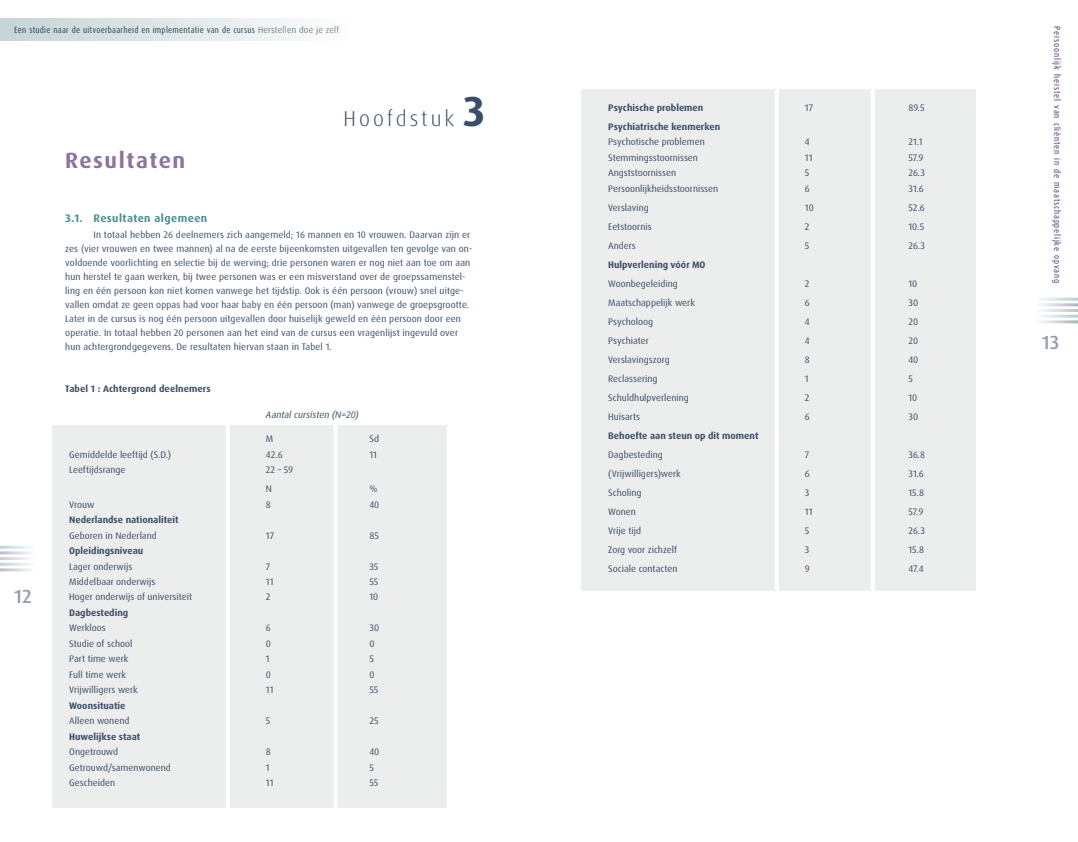
<style>
.page{position:relative;width:1078px;height:842px;background:#fff}
.page>*{position:absolute;margin:0;border:0;box-sizing:border-box;transform-origin:0 0}
.t1{font:700 22px "Dax OT";letter-spacing:.07em;color:#8b769d}
.t2{font:300 21.5px "Dax OT";letter-spacing:.14em;color:#3b4e67}
.t3{font:500 19px "Dax OT";color:#939eb1}
.t4{font:700 11px "Dax OT";letter-spacing:.04em;color:#4b8c94}
.t5{font:9.5px/19px "Dax OT";color:#3b4e67}
.t6{font:700 9.5px/19px "Dax OT";color:#3b4e67}
.t7{font:italic 9.5px "Dax OT";color:#3b4e67}
.t8{font:9px "Dax Condensed";letter-spacing:.03em;color:#394d57}
.t9{font:9px "Dax Condensed";letter-spacing:.09em;color:#5c3d71}
.s1{font-family:"Dax OT";font-weight:300}
.s2{font-weight:700;font-size:42px}
</style>
<div class="page">
<div style="left:0;top:18px;width:355px;height:23px;background:linear-gradient(to right,#c4d4d7,#fefefe)"></div>
<hr style="left:0;top:546px;width:36px;height:3px;background:#4b8c94">
<hr style="left:0;top:551px;width:36px;height:3px;background:#3b4e67">
<hr style="left:0;top:557px;width:36px;height:3px;background:#707172">
<hr style="left:0;top:563px;width:36px;height:3px;background:#4b8c94">
<hr style="left:0;top:568px;width:36px;height:3px;background:#394d57">
<hr style="left:1034px;top:298px;width:43px;height:3px;background:#4b8c94">
<hr style="left:1034px;top:303px;width:43px;height:3px;background:#3b4e67">
<hr style="left:1034px;top:309px;width:43px;height:3px;background:#707172">
<hr style="left:1034px;top:315px;width:43px;height:3px;background:#4b8c94">
<hr style="left:1034px;top:320px;width:43px;height:3px;background:#394d57">
<div style="left:581px;top:89px;width:395px;height:501px;background:#eceded"></div>
<div style="left:52px;top:426px;width:395px;height:382px;background:#eceded"></div>
<hr style="left:226px;top:414px;width:4px;height:411px;background:#fff">
<hr style="left:333px;top:421px;width:4px;height:410px;background:#fff">
<svg style="left:774px;top:89px;width:4px;height:502px;fill:#fff"></svg>
<svg style="left:870px;top:89px;width:4px;height:502px;fill:#fff"></svg>
<p class="t8" style="left:14px;top:25px;width:326px">Een studie naar de uitvoerbaarheid en implementatie van de cursus <span class="s1">Herstellen doe je zelf</span></p>
<h1 class="t1" style="left:65px;top:147px;width:121px">Resultaten</h1>
<h2 class="t2" style="left:343px;top:105px;width:143px">Hoofdstuk <span class="s2">3</span></h2>
<h3 class="t3" style="left:14px;top:584px;width:19px">12</h3>
<p class="t4" style="left:65px;top:211px;width:143px">3.1. Resultaten algemeen</p>
<p class="t5" style="left:65px;top:228px;width:408px;line-height:14px;text-indent:28px">In totaal hebben 26 deelnemers zich aangemeld; 16 mannen en 10 vrouwen. Daarvan zijn er zes (vier vrouwen en twee mannen) al na de eerste bijeenkomsten uitgevallen ten gevolge van on&shy;voldoende voorlichting en selectie bij de werving; drie personen waren er nog niet aan toe om aan hun herstel te gaan werken, bij twee personen was er een misverstand over de groepssamenstel&shy;ling en één persoon kon niet komen vanwege het tijdstip. Ook is één persoon (vrouw) snel uitge&shy;vallen omdat ze geen oppas had voor haar baby en één persoon (man) vanwege de groepsgrootte.<br>Later in de cursus is nog één persoon uitgevallen door huiselijk geweld en één persoon door een operatie. In totaal hebben 20 personen aan het eind van de cursus een vragenlijst ingevuld over hun achtergrondgegevens. De resultaten hiervan staan in Tabel 1.</p>
<p class="t6" style="left:65px;top:380px;width:147px">Tabel 1 : Achtergrond deelnemers</p>
<p class="t7" style="left:266px;top:409px;width:94px">Aantal cursisten (N=20)</p>
<p class="t5" style="left:266px;top:430px;width:9px">M</p>
<p class="t5" style="left:369px;top:430px;width:11px">Sd</p>
<p class="t5" style="left:69px;top:445px;width:103px">Gemiddelde leeftijd (S.D.)</p>
<p class="t5" style="left:266px;top:445px;width:18px">42.6</p>
<p class="t5" style="left:369px;top:445px;width:9px">11</p>
<p class="t5" style="left:69px;top:460px;width:58px">Leeftijdsrange</p>
<p class="t5" style="left:266px;top:460px;width:29px">22 – 59<br>N</p>
<p class="t5" style="left:369px;top:479px;width:10px">%</p>
<p class="t5" style="left:69px;top:495px;width:27px">Vrouw</p>
<p class="t5" style="left:266px;top:495px;width:6px">8</p>
<p class="t5" style="left:369px;top:495px;width:11px">40</p>
<p class="t6" style="left:69px;top:510px;width:111px">Nederlandse nationaliteit</p>
<p class="t5" style="left:69px;top:526px;width:89px">Geboren in Nederland</p>
<p class="t5" style="left:266px;top:526px;width:10px">17</p>
<p class="t5" style="left:369px;top:526px;width:11px">85</p>
<p class="t6" style="left:69px;top:541px;width:76px">Opleidingsniveau</p>
<p class="t5" style="left:69px;top:557px;width:65px">Lager onderwijs</p>
<p class="t5" style="left:266px;top:557px;width:6px">7</p>
<p class="t5" style="left:369px;top:557px;width:10px">35</p>
<p class="t5" style="left:69px;top:572px;width:88px">Middelbaar onderwijs</p>
<p class="t5" style="left:266px;top:572px;width:9px">11</p>
<p class="t5" style="left:369px;top:572px;width:10px">55</p>
<p class="t5" style="left:69px;top:588px;width:124px">Hoger onderwijs of universiteit</p>
<p class="t5" style="left:266px;top:588px;width:6px">2</p>
<p class="t5" style="left:369px;top:588px;width:10px">10</p>
<p class="t6" style="left:69px;top:603px;width:61px">Dagbesteding</p>
<p class="t5" style="left:69px;top:619px;width:38px">Werkloos</p>
<p class="t5" style="left:266px;top:619px;width:6px">6</p>
<p class="t5" style="left:369px;top:619px;width:11px">30</p>
<p class="t5" style="left:69px;top:634px;width:65px">Studie of school</p>
<p class="t5" style="left:266px;top:634px;width:7px">0</p>
<p class="t5" style="left:369px;top:634px;width:7px">0</p>
<p class="t5" style="left:69px;top:650px;width:61px">Part time werk</p>
<p class="t5" style="left:266px;top:650px;width:5px">1</p>
<p class="t5" style="left:369px;top:650px;width:6px">5</p>
<p class="t5" style="left:69px;top:665px;width:58px">Full time werk</p>
<p class="t5" style="left:266px;top:665px;width:7px">0</p>
<p class="t5" style="left:369px;top:665px;width:7px">0</p>
<p class="t5" style="left:69px;top:680px;width:70px">Vrijwilligers werk</p>
<p class="t5" style="left:266px;top:680px;width:9px">11</p>
<p class="t5" style="left:369px;top:680px;width:10px">55</p>
<p class="t6" style="left:69px;top:696px;width:58px">Woonsituatie</p>
<p class="t5" style="left:69px;top:711px;width:62px">Alleen wonend</p>
<p class="t5" style="left:266px;top:711px;width:6px">5</p>
<p class="t5" style="left:369px;top:711px;width:11px">25</p>
<p class="t6" style="left:69px;top:727px;width:73px">Huwelijkse staat</p>
<p class="t5" style="left:69px;top:742px;width:50px">Ongetrouwd</p>
<p class="t5" style="left:266px;top:742px;width:6px">8</p>
<p class="t5" style="left:369px;top:742px;width:11px">40</p>
<p class="t5" style="left:69px;top:758px;width:103px">Getrouwd/samenwonend</p>
<p class="t5" style="left:266px;top:758px;width:5px">1</p>
<p class="t5" style="left:369px;top:758px;width:6px">5</p>
<p class="t5" style="left:69px;top:773px;width:47px">Gescheiden</p>
<p class="t5" style="left:266px;top:773px;width:9px">11</p>
<p class="t5" style="left:369px;top:773px;width:10px">55</p>
<p class="t6" style="left:608px;top:98px;width:113px">Psychische problemen<br>Psychiatrische kenmerken</p>
<p class="t5" style="left:804px;top:98px;width:10px">17</p>
<p class="t5" style="left:908px;top:98px;width:18px">89.5</p>
<p class="t5" style="left:608px;top:132px;width:98px">Psychotische problemen</p>
<p class="t5" style="left:804px;top:132px;width:6px">4</p>
<p class="t5" style="left:908px;top:132px;width:16px">21.1</p>
<p class="t5" style="left:608px;top:148px;width:91px">Stemmingsstoornissen</p>
<p class="t5" style="left:804px;top:148px;width:9px">11</p>
<p class="t5" style="left:908px;top:148px;width:16px">57.9</p>
<p class="t5" style="left:608px;top:163px;width:69px">Angststoornissen</p>
<p class="t5" style="left:804px;top:163px;width:6px">5</p>
<p class="t5" style="left:908px;top:163px;width:18px">26.3</p>
<p class="t5" style="left:608px;top:179px;width:112px">Persoonlijkheidsstoornissen<br>Verslaving<br>Eetstoornis<br>Anders</p>
<p class="t6" style="left:608px;top:255px;width:99px">Hulpverlening vóór MO</p>
<p class="t5" style="left:608px;top:274px;width:88px">Woonbegeleiding<br>Maatschappelijk werk<br>Psycholoog<br>Psychiater<br>Verslavingszorg<br>Reclassering<br>Schuldhulpverlening<br>Huisarts</p>
<p class="t6" style="left:608px;top:426px;width:152px">Behoefte aan steun op dit moment</p>
<p class="t5" style="left:608px;top:445px;width:74px">Dagbesteding (Vrijwilligers)werk<br>Scholing<br>Wonen<br>Vrije tijd<br>Zorg voor zichzelf<br>Sociale contacten</p>
<p class="t5" style="left:804px;top:179px;width:10px">6<br>10<br>2<br>5</p>
<p class="t5" style="left:804px;top:274px;width:6px">2<br>6<br>4<br>4<br>8<br>1<br>2<br>6</p>
<p class="t5" style="left:804px;top:445px;width:9px">7<br>6<br>3<br>11<br>5<br>3<br>9</p>
<p class="t5" style="left:908px;top:179px;width:18px">31.6<br>52.6<br>10.5<br>26.3</p>
<p class="t5" style="left:908px;top:274px;width:11px">10<br>30<br>20<br>20<br>40<br>5<br>10<br>30</p>
<p class="t5" style="left:908px;top:445px;width:18px">36.8<br>31.6<br>15.8<br>57.9<br>26.3<br>15.8<br>47.4</p>
<p class="t9" style="left:1061px;top:26px;width:258px;rotate:90deg">Persoonlijk herstel van cliënten in de maatschappelijke opvang</p>
<h3 class="t3" style="left:1041px;top:331px;width:19px">13</h3>
</div>
